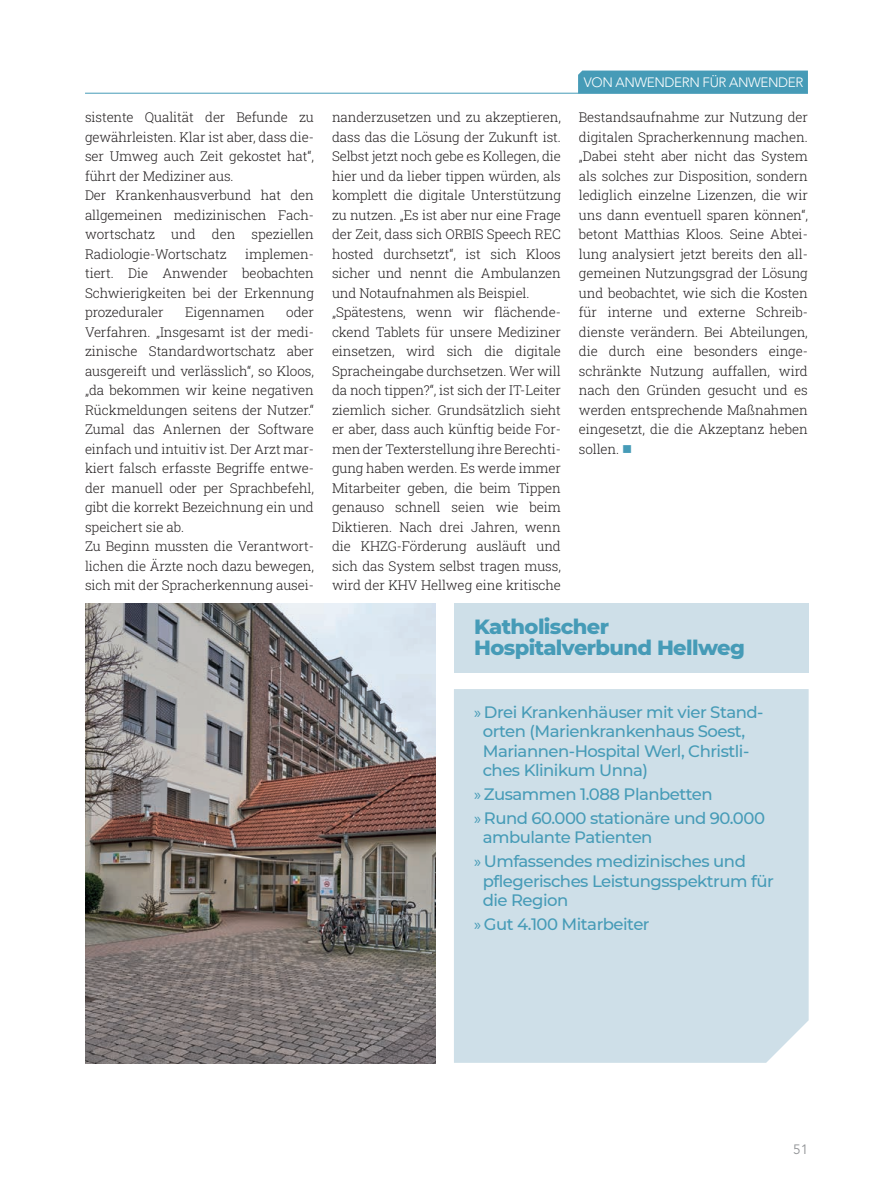
<style>
.page{position:relative;width:893px;height:1191px;background:#fff}
.page>*{position:absolute;margin:0;border:0;box-sizing:border-box;transform-origin:0 0}
.t1{font:800 21px/21px "Montserrat";letter-spacing:-.03em;color:#469bb7}
.t2{font:500 16.5px/19.5px "Montserrat";letter-spacing:-.03em;color:#469bb7}
.t3{font:300 13.5px/19.5px "Roboto Slab";letter-spacing:-.01em;color:#231f20}
.t4{font:300 13.5px "Avenir LT Pro";letter-spacing:-.03em;color:#fff}
.t5{font:13.5px "Avenir LT Pro";color:#939598}
.s1{color:#469bb7}
.s2{font-family:"Myriad Pro";font-weight:400}
</style>
<div class="page">
<div style="left:454px;top:689px;width:355px;height:373px;background:#cedfe8"></div>
<div style="left:578px;top:71px;width:230px;height:22px;background:#469bb7"></div>
<hr style="left:85px;top:93px;width:723px;height:1px;background:#469bb7">
<img style="left:85px;top:604px;width:350px;height:459px">
<div style="left:454px;top:604px;width:355px;height:69px;background:#cedfe8"></div>
<p class="t3" style="left:85px;top:107px;width:230px">sistente Qualität der Befunde zu gewährleisten. Klar ist aber, dass die&shy;ser Umweg auch Zeit gekostet hat“, führt der Mediziner aus.<br>Der Krankenhausverbund hat den allgemeinen medizinischen Fach&shy;wortschatz und den speziellen<br>Radiologie-Wortschatz</p>
<p class="t3" style="left:85px;top:244px;width:230px;text-align:justify;text-indent:160px">implemen&shy;tiert. Die Anwender beobachten Schwierigkeiten bei der Erkennung prozeduraler</p>
<p class="t3" style="left:85px;top:302px;width:230px;text-indent:201px">oder<br>Verfahren. „Insgesamt ist der medi&shy;zinische Standardwortschatz aber ausgereift und verlässlich“, so Kloos, „da bekommen wir keine negativen<br>Rückmeldungen seitens der Nutzer.“<br>Zumal das Anlernen der Software einfach und intuitiv ist. Der Arzt mar&shy;kiert falsch erfasste Begriffe entwe&shy;der manuell oder per Sprachbefehl, gibt die korrekt Bezeichnung ein und speichert sie ab.<br>Zu Beginn mussten die Verantwort&shy;lichen die Ärzte noch dazu bewegen, sich mit der Spracherkennung ausei-</p>
<p class="t3" style="left:185px;top:302px;width:81px">Eigennamen</p>
<p class="t4" style="left:584px;top:75px;width:221px">VON ANWENDERN FÜR ANWENDER</p>
<p class="t3" style="left:332px;top:107px;width:230px">nanderzusetzen und zu akzeptieren, dass das die Lösung der Zukunft ist.<br>Selbst jetzt noch gebe es Kollegen, die hier und da lieber tippen würden, als komplett die digitale Unterstützung zu nutzen. „Es ist aber nur eine Frage der Zeit, dass sich ORBIS Speech REC hosted durchsetzt“, ist sich Kloos sicher und nennt die Ambulanzen und Notaufnahmen als Beispiel. „Spätestens, wenn wir flächende&shy;ckend Tablets für unsere Mediziner einsetzen, wird sich die digitale Spracheingabe durchsetzen. Wer will da noch tippen?“, ist sich der IT-Leiter ziemlich sicher. Grundsätzlich sieht er aber, dass auch künftig beide For&shy;men der Texterstellung ihre Berechti&shy;gung haben werden. Es werde immer Mitarbeiter geben, die beim Tippen genauso schnell seien wie beim Diktieren. Nach drei Jahren, wenn die KHZG-Förderung ausläuft und sich das System selbst tragen muss, wird der KHV Hellweg eine kritische</p>
<p class="t3" style="left:579px;top:107px;width:230px;text-align:justify">Bestandsaufnahme zur Nutzung der digitalen Spracherkennung machen. „Dabei steht aber nicht das System als solches zur Disposition, sondern lediglich einzelne Lizenzen, die wir uns dann eventuell sparen können“, betont Matthias Kloos. Seine Abtei&shy;lung analysiert jetzt bereits den all&shy;gemeinen Nutzungsgrad der Lösung und beobachtet, wie sich die Kosten für interne und externe Schreib&shy;dienste verändern. Bei Abteilungen, die durch eine besonders einge&shy;schränkte Nutzung auffallen, wird nach den Gründen gesucht und es werden entsprechende Maßnahmen eingesetzt, die die Akzeptanz heben sollen. <span class="s1">■</span></p>
<h1 class="t1" style="left:474px;top:615px;width:272px">Katholischer<br>Hospitalverbund Hellweg</h1>
<p class="t2" style="left:483px;top:701px;width:282px;text-indent:-8px"><span class="s2">»</span> Drei Krankenhäuser mit vier Stand&shy;orten (Marienkrankenhaus Soest,<br>Mariannen-Hospital Werl, Christli&shy;ches Klinikum Unna)</p>
<p class="t2" style="left:474px;top:781px;width:292px;line-height:23.7px"><span class="s2">»</span> Zusammen 1.088 Planbetten<br><span class="s2">»</span> Rund 60.000 stationäre und 90.000</p>
<p class="t2" style="left:474px;top:825px;width:273px;line-height:23.7px;text-indent:8px">ambulante Patienten<br><span class="s2">»</span> Umfassendes medizinisches und</p>
<p class="t2" style="left:483px;top:870px;width:293px">pflegerisches Leistungsspektrum für die Region</p>
<p class="t2" style="left:474px;top:913px;width:177px"><span class="s2">»</span> Gut 4.100 Mitarbeiter</p>
<p class="t5" style="left:793px;top:1141px;width:17px">51</p>
</div>
